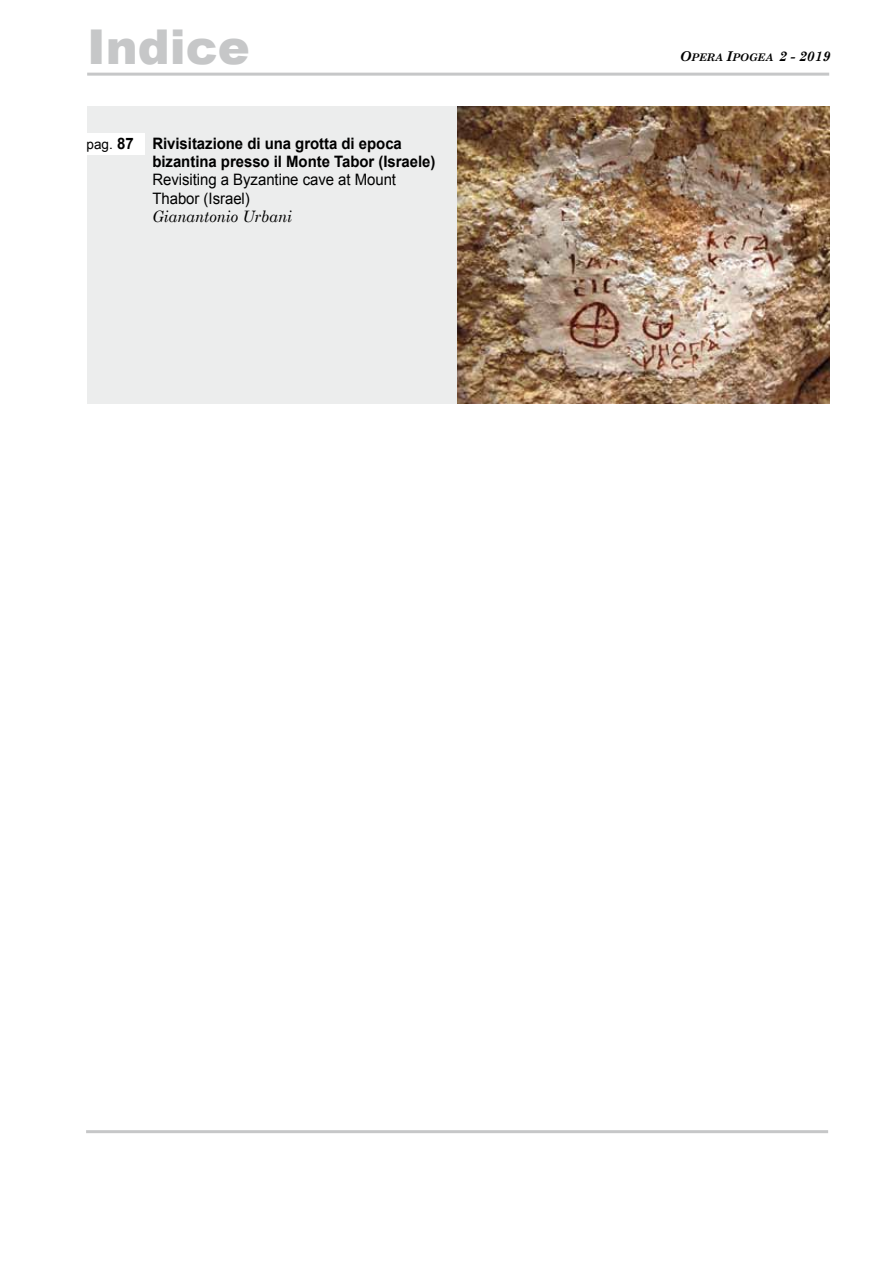
<style>
.page{position:relative;width:893px;height:1263px;background:#fff}
.page>*{position:absolute;margin:0;border:0;box-sizing:border-box;transform-origin:0 0}
.t1{font:900 48px "Arial";color:#c6c7c8}
.t2{font:700 15.75px/18.3px "Arial";letter-spacing:-.005em;color:#000;scale:.95 1}
.t3{font:15.75px/18.3px "Arial";letter-spacing:-.005em;color:#000;scale:.95 1}
.t4{font:italic 15.75px "Century Schoolbook";letter-spacing:-.005em;color:#000;scale:.95 1}
.t5{font:13.5px "Arial";color:#000}
.t6{font:italic 700 10.5px "Century Schoolbook";color:#000}
.s1{font-size:13.5px}
</style>
<div class="page">
<div style="left:87px;top:106px;width:742px;height:298px;background:#eceded"></div>
<div style="left:73px;top:133px;width:72px;height:21px;background:#fff"></div>
<img style="left:457px;top:106px;width:372px;height:298px">
<hr style="left:87px;top:73px;width:742px;height:3px;background:#c6c7c8">
<hr style="left:86px;top:1130px;width:742px;height:3px;background:#c6c7c8">
<h1 class="t1" style="left:87px;top:12px;width:164px">Indice</h1>
<p class="t2" style="left:152px;top:135px;width:300px;text-indent:-35px">87 Rivisitazione di una grotta di epoca bizantina presso il Monte Tabor (Israele)</p>
<p class="t3" style="left:152px;top:171px;width:258px">Revisiting a Byzantine cave at Mount<br>Thabor (Israel)</p>
<p class="t4" style="left:152px;top:204px;width:149px">Gianantonio Urbani</p>
<p class="t5" style="left:87px;top:135px;width:28px">pag.</p>
<p class="t6" style="left:680px;top:49px;width:152px"><span class="s1">O</span>PERA <span class="s1">I</span>POGEA <span class="s1">2 - 2019</span></p>
</div>
